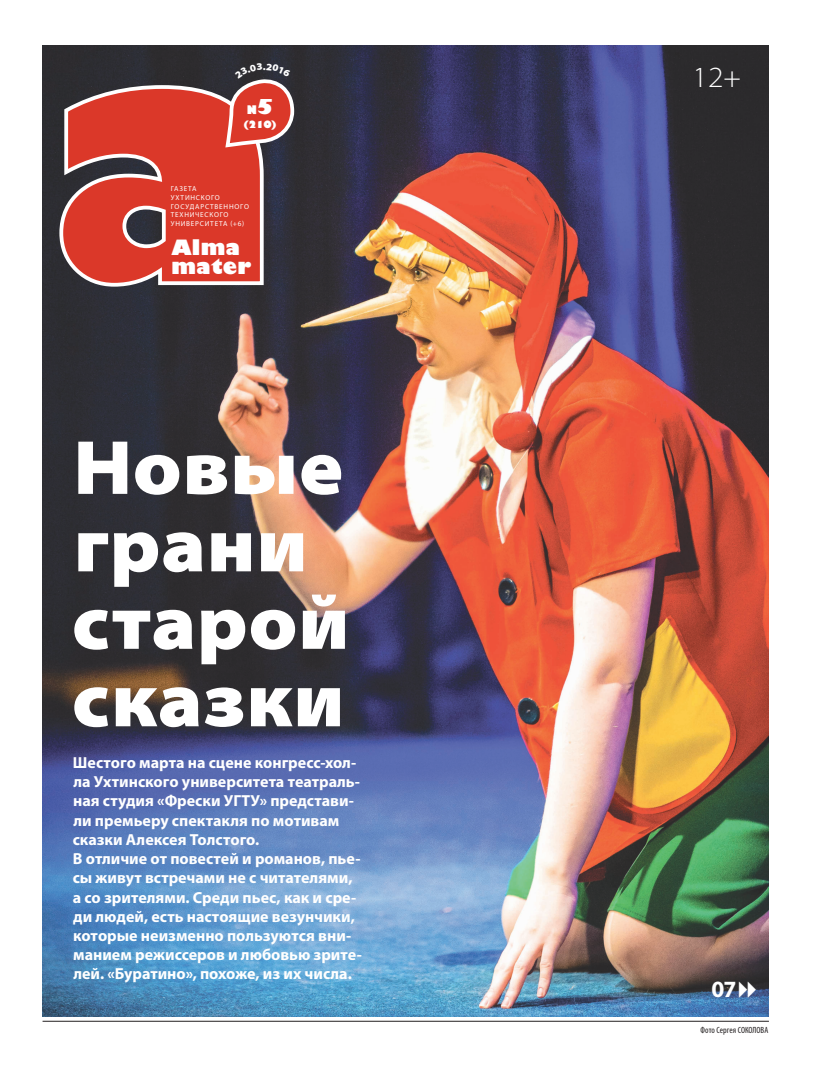
<style>
.page{position:relative;width:820px;height:1078px;background:#fff}
.page>*{position:absolute;margin:0;border:0;box-sizing:border-box;transform-origin:0 0}
.t1{font:900 semi-expanded 77.4px/77.4px "Myriad Pro";letter-spacing:.01em;color:#fff}
.t2{font:300 semi-expanded 29.3px "Myriad Pro";color:#fff}
.t3{font:700 23.4px "Myriad Pro";color:#fff}
.t4{font:800 20.5px/19px "Gill Sans";letter-spacing:.01em;color:#fff}
.t5{font:700 16px/19.2px "Myriad Pro";color:#fff}
.t6{font:800 11.6px "Gill Sans";color:#fff}
.t7{font:800 9.8px "Gill Sans";color:#fff}
.t8{font:condensed 9px "Myriad Pro";letter-spacing:.005em;color:#231f20}
.t9{font:7.2px/8.6px "Myriad Pro";letter-spacing:.105em;color:#fff}
.s1{font-size:20px}
</style>
<div class="page">
<hr style="left:43px;top:1020px;width:725px;height:1px;background:#231f20">
<img style="left:43px;top:45px;width:725px;height:970px">
<svg style="left:57px;top:83px;width:208px;height:205px;background:#c1493e"></svg>
<svg style="left:739px;top:981px;width:16px;height:16px"></svg>
<svg style="left:223px;top:63px;width:73px;height:87px;background:#9f4e4a"></svg>
<p class="t6" style="left:246px;top:102px;width:28px">N<span class="s1">5</span></p>
<p class="t7" style="left:243px;top:118px;width:35px">(210)</p>
<p class="t9" style="left:171px;top:184px;width:80px">ГАЗЕТА<br>УХТИНСКОГО<br>ГОСУДАРСТВЕННОГО<br>ТЕХНИЧЕСКОГО<br>УНИВЕРСИТЕТА (+6)</p>
<p class="t4" style="left:171px;top:239px;width:81px">Alma mater</p>
<h1 class="t1" style="left:72px;top:430px;width:279px">Новые грани старой сказки</h1>
<p class="t5" style="left:73px;top:752px;width:290px">Шестого марта на сцене конгресс-хол&shy;ла Ухтинского университета театраль&shy;ная студия «Фрески УГТУ» представи&shy;ли премьеру спектакля по мотивам сказки Алексея Толстого.<br>В отличие от повестей и романов, пье&shy;сы живут встречами не с читателями, а со зрителями. Среди пьес, как и сре&shy;ди людей, есть настоящие везунчики, которые неизменно пользуются вни&shy;манием режиссеров и любовью зрите&shy;лей. «Буратино», похоже, из их числа.</p>
<h2 class="t2" style="left:692px;top:61px;width:50px">12+</h2>
<h3 class="t3" style="left:711px;top:973px;width:27px">07</h3>
<p class="t8" style="left:700px;top:1024px;width:69px">Фото Сергея СОКОЛОВА</p>
</div>
